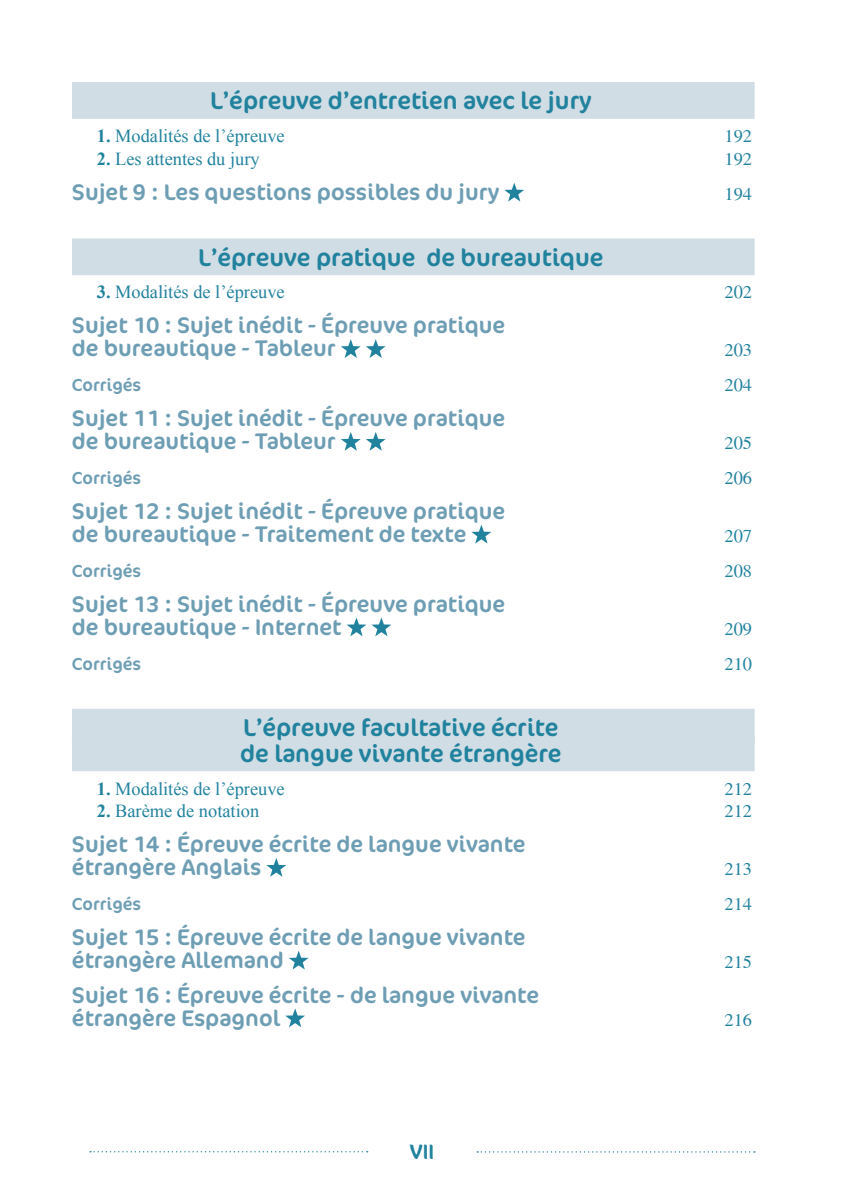
<style>
.page{position:relative;width:844px;height:1191px;background:#fff}
.page>*{position:absolute;margin:0;border:0;box-sizing:border-box;transform-origin:0 0}
.TDM_sous_partie_titr{font:24.5px/26.2px "Cocon OT";color:#21829e}
.TDM_Chapitre_sans_nu{font:22.75px/22.8px "Cocon OT";color:#6e9eb4}
.t1{font:21px "Cocon OT";color:#21829e}
.t2{font:18.38px "Times New Roman";color:#21829e}
.TDM_Chapitre_sans_nu-2{font:18.38px "Times";color:#21829e}
.TDM_entrainement_cor{font:18.38px "Times";color:#21829e}
.TDM_entrainement_cor-2{font:17.5px "Cocon OT";color:#6e9eb4}
.s1{font-weight:700}
</style>
<div class="page">
<svg style="left:477px;top:1151px;width:277px;height:1px"></svg>
<svg style="left:90px;top:1151px;width:277px;height:1px"></svg>
<div style="left:72px;top:82px;width:682px;height:37px;background:#d0dde5"></div>
<div style="left:72px;top:238px;width:682px;height:37px;background:#d0dde5"></div>
<div style="left:72px;top:708px;width:682px;height:37px;background:#d0dde5"></div>
<div style="left:72px;top:734px;width:682px;height:37px;background:#d0dde5"></div>
<svg style="left:504px;top:183px;width:20px;height:19px"></svg>
<svg style="left:341px;top:339px;width:44px;height:19px"></svg>
<svg style="left:341px;top:432px;width:44px;height:19px"></svg>
<svg style="left:471px;top:525px;width:20px;height:18px"></svg>
<svg style="left:346px;top:617px;width:45px;height:19px"></svg>
<svg style="left:266px;top:858px;width:20px;height:18px"></svg>
<svg style="left:289px;top:951px;width:19px;height:18px"></svg>
<svg style="left:285px;top:1008px;width:20px;height:19px"></svg>
<p class="TDM_sous_partie_titr" style="left:210px;top:88px;width:383px">L’épreuve d’entretien avec le jury</p>
<p class="t2" style="left:97px;top:123px;width:189px"><span class="s1">1.</span> Modalités de l’épreuve</p>
<p class="TDM_Chapitre_sans_nu-2" style="left:724px;top:126px;width:29px">192</p>
<p class="t2" style="left:97px;top:146px;width:164px"><span class="s1">2.</span> Les attentes du jury</p>
<p class="TDM_Chapitre_sans_nu-2" style="left:724px;top:148px;width:29px">192</p>
<p class="TDM_Chapitre_sans_nu" style="left:72px;top:181px;width:428px">Sujet 9 : Les questions possibles du jury</p>
<p class="TDM_Chapitre_sans_nu-2" style="left:724px;top:183px;width:29px">194</p>
<p class="TDM_sous_partie_titr" style="left:198px;top:245px;width:406px">L’épreuve pratique de bureautique</p>
<p class="t2" style="left:97px;top:280px;width:189px"><span class="s1">3.</span> Modalités de l’épreuve</p>
<p class="TDM_Chapitre_sans_nu-2" style="left:724px;top:282px;width:29px">202</p>
<p class="TDM_Chapitre_sans_nu" style="left:72px;top:315px;width:434px">Sujet 10 : Sujet inédit - Épreuve pratique de bureautique - Tableur</p>
<p class="TDM_Chapitre_sans_nu-2" style="left:724px;top:340px;width:29px">203</p>
<p class="TDM_entrainement_cor-2" style="left:72px;top:375px;width:71px">Corrigés</p>
<p class="TDM_entrainement_cor" style="left:724px;top:375px;width:29px">204</p>
<p class="TDM_Chapitre_sans_nu" style="left:72px;top:407px;width:434px">Sujet 11 : Sujet inédit - Épreuve pratique de bureautique - Tableur</p>
<p class="TDM_Chapitre_sans_nu-2" style="left:724px;top:432px;width:29px">205</p>
<p class="TDM_entrainement_cor-2" style="left:72px;top:468px;width:71px">Corrigés</p>
<p class="TDM_entrainement_cor" style="left:724px;top:467px;width:29px">206</p>
<p class="TDM_Chapitre_sans_nu" style="left:72px;top:500px;width:434px">Sujet 12 : Sujet inédit - Épreuve pratique de bureautique - Traitement de texte</p>
<p class="TDM_Chapitre_sans_nu-2" style="left:724px;top:525px;width:29px">207</p>
<p class="TDM_entrainement_cor-2" style="left:72px;top:560px;width:71px">Corrigés</p>
<p class="TDM_entrainement_cor" style="left:724px;top:560px;width:29px">208</p>
<p class="TDM_Chapitre_sans_nu" style="left:72px;top:593px;width:434px">Sujet 13 : Sujet inédit - Épreuve pratique de bureautique - Internet</p>
<p class="TDM_Chapitre_sans_nu-2" style="left:724px;top:618px;width:29px">209</p>
<p class="TDM_entrainement_cor-2" style="left:72px;top:653px;width:71px">Corrigés</p>
<p class="TDM_entrainement_cor" style="left:724px;top:653px;width:29px">210</p>
<p class="TDM_sous_partie_titr" style="left:240px;top:714px;width:323px">L’épreuve facultative écrite de langue vivante étrangère</p>
<p class="t2" style="left:97px;top:776px;width:189px"><span class="s1">1.</span> Modalités de l’épreuve</p>
<p class="TDM_Chapitre_sans_nu-2" style="left:724px;top:778px;width:29px">212</p>
<p class="t2" style="left:97px;top:798px;width:164px"><span class="s1">2.</span> Barème de notation</p>
<p class="TDM_Chapitre_sans_nu-2" style="left:724px;top:800px;width:29px">212</p>
<p class="TDM_Chapitre_sans_nu" style="left:72px;top:833px;width:455px">Sujet 14 : Épreuve écrite de langue vivante étrangère Anglais</p>
<p class="TDM_Chapitre_sans_nu-2" style="left:724px;top:858px;width:29px">213</p>
<p class="TDM_entrainement_cor-2" style="left:72px;top:893px;width:71px">Corrigés</p>
<p class="TDM_entrainement_cor" style="left:724px;top:893px;width:29px">214</p>
<p class="TDM_Chapitre_sans_nu" style="left:72px;top:926px;width:455px">Sujet 15 : Épreuve écrite de langue vivante étrangère Allemand</p>
<p class="TDM_Chapitre_sans_nu-2" style="left:724px;top:951px;width:29px">215</p>
<p class="TDM_Chapitre_sans_nu" style="left:72px;top:984px;width:468px">Sujet 16 : Épreuve écrite - de langue vivante étrangère Espagnol</p>
<p class="t1" style="left:409px;top:1139px;width:26px">VII</p>
<p class="TDM_Chapitre_sans_nu-2" style="left:724px;top:1009px;width:29px">216</p>
</div>
